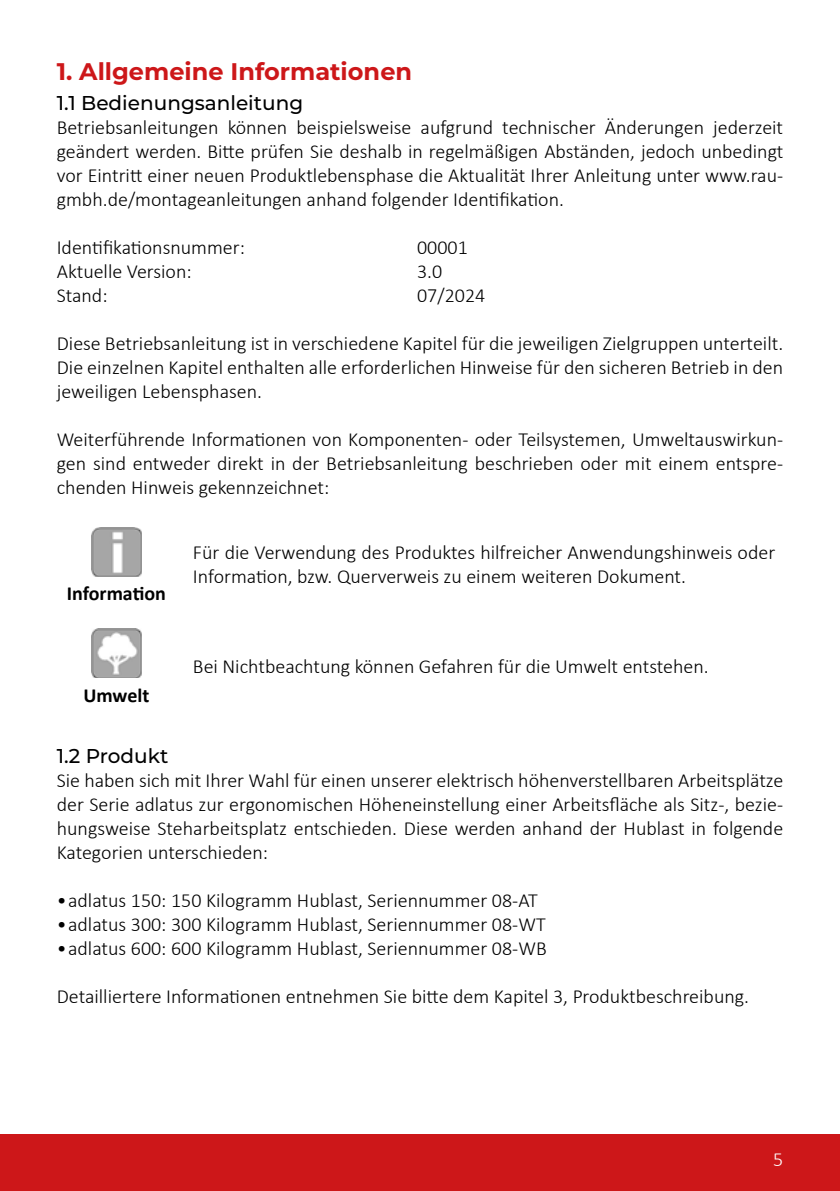
<style>
.page{position:relative;width:840px;height:1191px;background:#fff}
.page>*{position:absolute;margin:0;border:0;box-sizing:border-box;transform-origin:0 0}
.t1{font:700 24px "Montserrat";color:#cd1719}
.t2{font:300 20px/24px "Calibri";color:#000;text-align:justify}
.t3{font:500 20px "Montserrat";color:#000}
.t4{font:700 20px "Calibri";color:#000}
.t5{font:300 20px "Calibri";color:#fff}
</style>
<div class="page">
<div style="left:0;top:1134px;width:839px;height:57px;background:#cd1719"></div>
<img style="left:91px;top:527px;width:50px;height:49px">
<img style="left:91px;top:629px;width:50px;height:48px">
<p class="t1" style="left:57px;top:54px;width:356px">1. Allgemeine Informationen</p>
<p class="t3" style="left:57px;top:89px;width:248px">1.1 Bedienungsanleitung</p>
<p class="t2" style="left:57px;top:115px;width:727px">Betriebsanleitungen können beispielsweise aufgrund technischer Änderungen jederzeit geändert werden. Bitte prüfen Sie deshalb in regelmäßigen Abständen, jedoch unbedingt vor Eintritt einer neuen Produktlebensphase die Aktualität Ihrer Anleitung unter www.rau&shy;gmbh.de/montageanleitungen anhand folgender Identifikation.</p>
<p class="t2" style="left:57px;top:235px;width:190px">Identifikationsnummer:</p>
<p class="t2" style="left:417px;top:235px;width:52px">00001</p>
<p class="t2" style="left:57px;top:259px;width:136px">Aktuelle Version:</p>
<p class="t2" style="left:417px;top:259px;width:27px">3.0</p>
<p class="t2" style="left:57px;top:283px;width:52px">Stand:</p>
<p class="t2" style="left:417px;top:283px;width:70px">07/2024</p>
<p class="t2" style="left:57px;top:331px;width:727px">Diese Betriebsanleitung ist in verschiedene Kapitel für die jeweiligen Zielgruppen unterteilt.<br>Die einzelnen Kapitel enthalten alle erforderlichen Hinweise für den sicheren Betrieb in den jeweiligen Lebensphasen.</p>
<p class="t2" style="left:57px;top:427px;width:727px">Weiterführende Informationen von Komponenten- oder Teilsystemen, Umweltauswirkun&shy;gen sind entweder direkt in der Betriebsanleitung beschrieben oder mit einem entspre&shy;chenden Hinweis gekennzeichnet:</p>
<p class="t4" style="left:67px;top:579px;width:101px">Information</p>
<p class="t4" style="left:83px;top:681px;width:67px">Umwelt</p>
<p class="t2" style="left:193px;top:540px;width:583px">Für die Verwendung des Produktes hilfreicher Anwendungshinweis oder<br>Information, bzw. Querverweis zu einem weiteren Dokument.</p>
<p class="t2" style="left:193px;top:654px;width:517px">Bei Nichtbeachtung können Gefahren für die Umwelt entstehen.</p>
<p class="t3" style="left:57px;top:741px;width:113px">1.2 Produkt</p>
<p class="t2" style="left:57px;top:768px;width:727px">Sie haben sich mit Ihrer Wahl für einen unserer elektrisch höhenverstellbaren Arbeitsplätze der Serie adlatus zur ergonomischen Höheneinstellung einer Arbeitsfläche als Sitz-, bezie&shy;hungsweise Steharbeitsplatz entschieden. Diese werden anhand der Hublast in folgende Kategorien unterschieden:</p>
<p class="t2" style="left:57px;top:888px;width:482px">•adlatus 150: 150 Kilogramm Hublast, Seriennummer 08-AT</p>
<p class="t2" style="left:57px;top:912px;width:490px">•adlatus 300: 300 Kilogramm Hublast, Seriennummer 08-WT</p>
<p class="t2" style="left:57px;top:936px;width:491px">•adlatus 600: 600 Kilogramm Hublast, Seriennummer 08-WB</p>
<p class="t2" style="left:57px;top:984px;width:693px">Detailliertere Informationen entnehmen Sie bitte dem Kapitel 3, Produktbeschreibung.</p>
<p class="t5" style="left:772px;top:1147px;width:12px">5</p>
</div>
